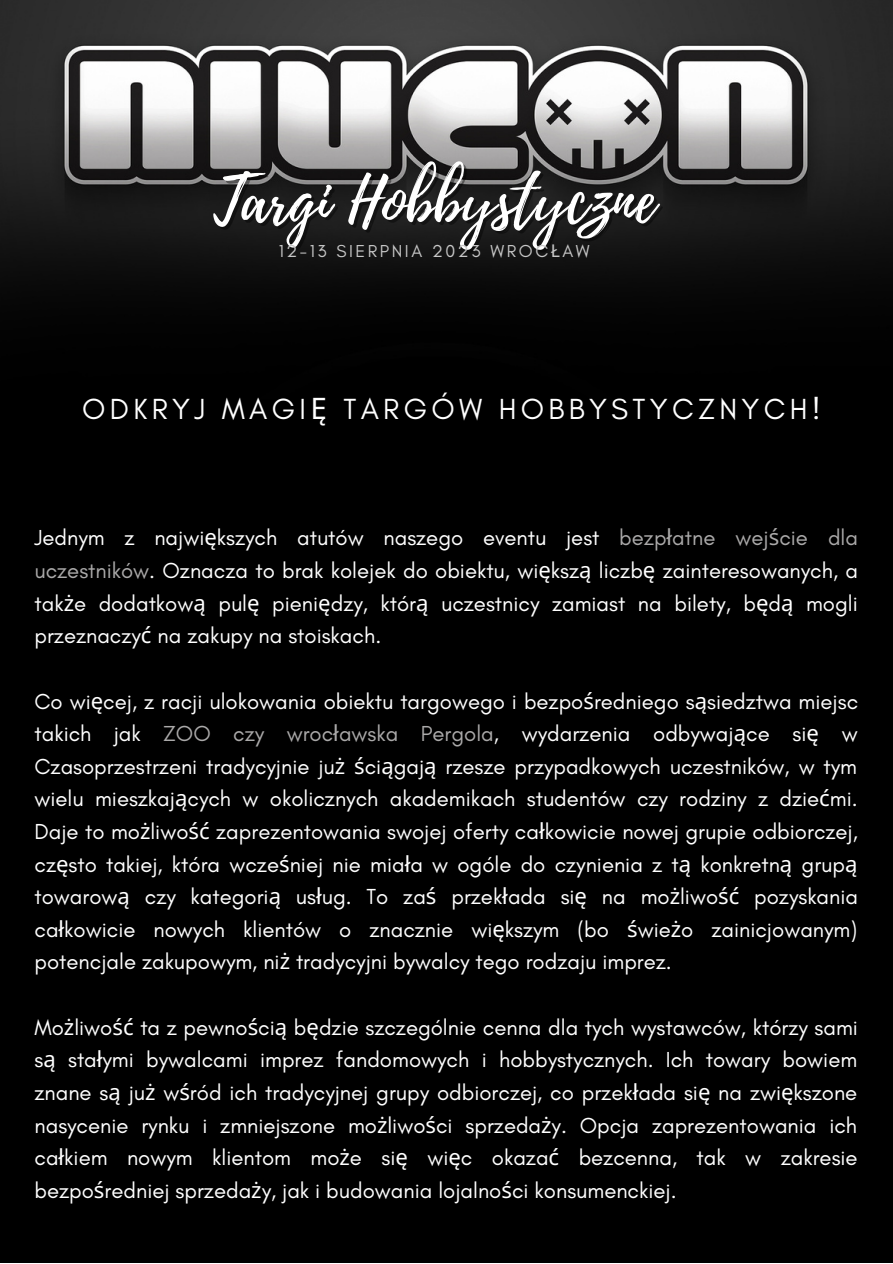
<style>
.page{position:relative;width:893px;height:1264px;background:#fff}
.page>*{position:absolute;margin:0;border:0;box-sizing:border-box;transform-origin:0 0}
.t1{font:63.6px "Playlist Script";color:#fff}
.t2{font:29.55px "Glacial Indifference";letter-spacing:.145em;color:#fff}
.t3{font:22.05px/32.5px "Glacial Indifference";color:#fff;text-align:justify}
.t4{font:17.55px "Glacial Indifference";letter-spacing:.145em;color:#c7c7c7}
.s1{font-family:"Noto Sans"}
.s2{color:#aaa9a9}
.s3{font-family:"Noto Sans";color:#aaa9a9}
</style>
<div class="page">
<img style="left:0;top:0;width:892px;height:1262px">
<h1 class="t1" style="left:213px;top:155px;width:443px">Targi Hobbystyczne</h1>
<p class="t4" style="left:279px;top:240px;width:312px">12-13 SIERPNIA 2023 WROC<span class="s1">Ł</span>AW</p>
<h2 class="t2" style="left:82px;top:390px;width:739px">ODKRYJ MAGI<span class="s1">Ę</span> TARGÓW HOBBYSTYCZNYCH!</h2>
<p class="t3" style="left:34px;top:521px;width:825px">Jednym z najwi<span class="s1">ę</span>kszych atutów naszego eventu jest <span class="s2">bezp</span><span class="s3">ł</span><span class="s2">atne wej</span><span class="s3">ś</span><span class="s2">cie dla uczestników</span>. Oznacza to brak kolejek do obiektu, wi<span class="s1">ę</span>ksz<span class="s1">ą</span> liczb<span class="s1">ę</span> zainteresowanych, a tak<span class="s1">ż</span>e dodatkow<span class="s1">ą</span> pul<span class="s1">ę</span> pieni<span class="s1">ę</span>dzy, któr<span class="s1">ą</span> uczestnicy zamiast na bilety, b<span class="s1">ę</span>d<span class="s1">ą</span> mogli przeznaczy<span class="s1">ć</span> na zakupy na stoiskach.</p>
<p class="t3" style="left:34px;top:684px;width:825px">Co wi<span class="s1">ę</span>cej, z racji ulokowania obiektu targowego i bezpo<span class="s1">ś</span>redniego s<span class="s1">ą</span>siedztwa miejsc takich jak <span class="s2">ZOO czy wroc</span><span class="s3">ł</span><span class="s2">awska Pergola</span>, wydarzenia odbywaj<span class="s1">ą</span>ce si<span class="s1">ę</span> w Czasoprzestrzeni tradycyjnie ju<span class="s1">ż ś</span>ci<span class="s1">ą</span>gaj<span class="s1">ą</span> rzesze przypadkowych uczestników, w tym wielu mieszkaj<span class="s1">ą</span>cych w okolicznych akademikach studentów czy rodziny z dzie<span class="s1">ć</span>mi.<br>Daje to mo<span class="s1">ż</span>liwo<span class="s1">ść</span> zaprezentowania swojej oferty ca<span class="s1">ł</span>kowicie nowej grupie odbiorczej, cz<span class="s1">ę</span>sto takiej, która wcze<span class="s1">ś</span>niej nie mia<span class="s1">ł</span>a w ogóle do czynienia z t<span class="s1">ą</span> konkretn<span class="s1">ą</span> grup<span class="s1">ą </span>towarow<span class="s1">ą</span> czy kategori<span class="s1">ą</span> us<span class="s1">ł</span>ug. To za<span class="s1">ś</span> przek<span class="s1">ł</span>ada si<span class="s1">ę</span> na mo<span class="s1">ż</span>liwo<span class="s1">ść</span> pozyskania ca<span class="s1">ł</span>kowicie nowych klientów o znacznie wi<span class="s1">ę</span>kszym (bo <span class="s1">ś</span>wie<span class="s1">ż</span>o zainicjowanym) potencjale zakupowym, ni<span class="s1">ż</span> tradycyjni bywalcy tego rodzaju imprez.</p>
<p class="t3" style="left:34px;top:1010px;width:824px">Mo<span class="s1">ż</span>liwo<span class="s1">ść</span> ta z pewno<span class="s1">ś</span>ci<span class="s1">ą</span> b<span class="s1">ę</span>dzie szczególnie cenna dla tych wystawców, którzy sami s<span class="s1">ą</span> sta<span class="s1">ł</span>ymi bywalcami imprez fandomowych i hobbystycznych. Ich towary bowiem znane s<span class="s1">ą</span> ju<span class="s1">ż</span> w<span class="s1">ś</span>ród ich tradycyjnej grupy odbiorczej, co przek<span class="s1">ł</span>ada si<span class="s1">ę</span> na zwi<span class="s1">ę</span>kszone nasycenie rynku i zmniejszone mo<span class="s1">ż</span>liwo<span class="s1">ś</span>ci sprzeda<span class="s1">ż</span>y. Opcja zaprezentowania ich ca<span class="s1">ł</span>kiem nowym klientom mo<span class="s1">ż</span>e si<span class="s1">ę</span> wi<span class="s1">ę</span>c okaza<span class="s1">ć</span> bezcenna, tak w zakresie bezpo<span class="s1">ś</span>redniej sprzeda<span class="s1">ż</span>y, jak i budowania lojalno<span class="s1">ś</span>ci konsumenckiej.</p>
</div>
